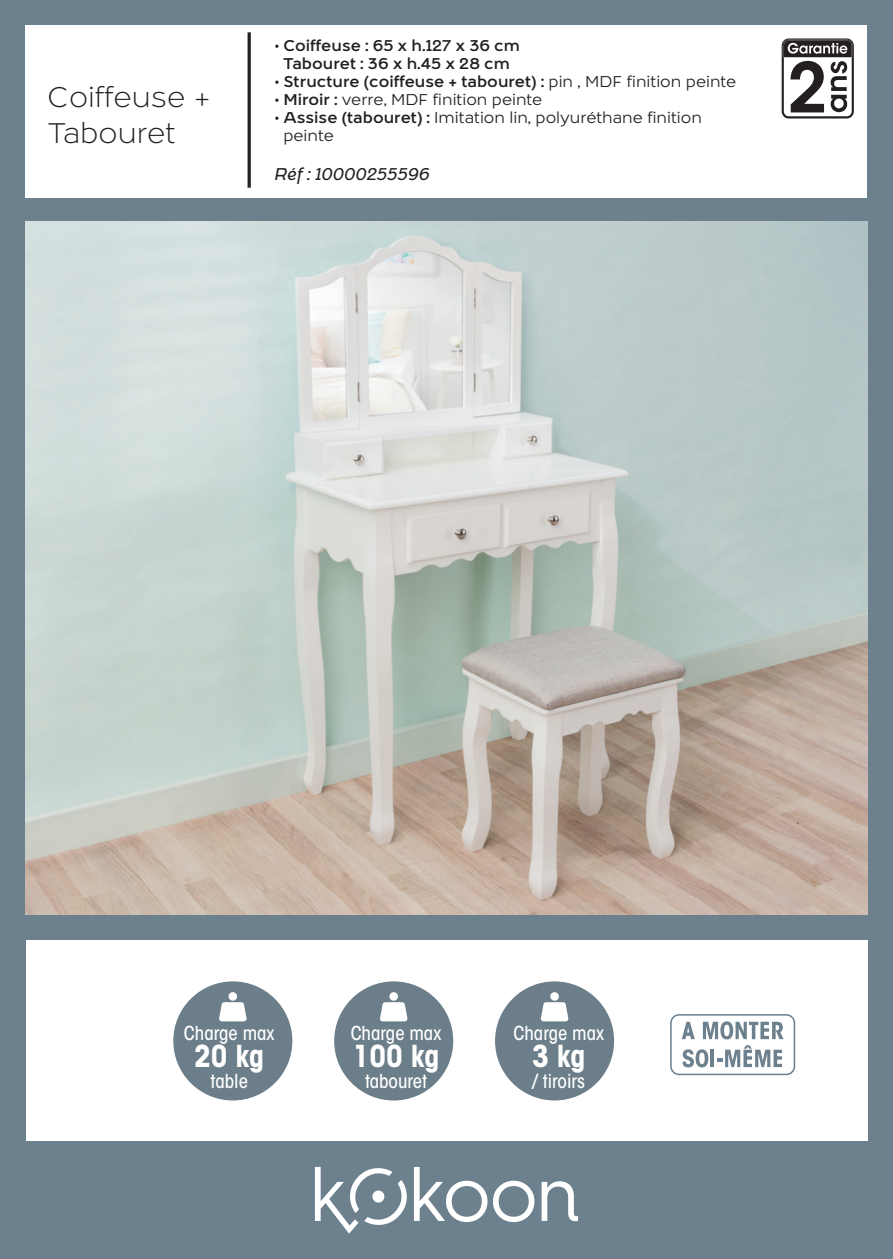
<style>
.page{position:relative;width:893px;height:1259px;background:#6c808e}
.page>*{position:absolute;margin:0;border:0;box-sizing:border-box;transform-origin:0 0}
.t1{font:30px/36px "Geo Deco";color:#231f20}
.t2{font:700 condensed 30px "ITC Avant Garde Std";color:#fff}
.t3{font:500 condensed 19.2px "ITC Avant Garde Std";color:#fff}
.t4{font:italic 500 18px "Geo Deco";color:#231f20}
.t5{font:600 16.5px/18px "Geo Deco";color:#231f20;text-align:center}
.t6{font:16.5px/18px "Geo Deco";color:#231f20}
.s1{font-weight:400}
.s2{font-weight:600}
</style>
<div class="page">
<div style="left:26px;top:26px;width:841px;height:172px;background:#fff"></div>
<div style="left:26px;top:941px;width:841px;height:200px;background:#fff"></div>
<svg style="left:782px;top:38px;width:72px;height:80px"></svg>
<svg style="left:414px;top:1167px;width:73px;height:55px"></svg>
<svg style="left:493px;top:1180px;width:41px;height:42px"></svg>
<svg style="left:542px;top:1181px;width:36px;height:40px"></svg>
<svg style="left:315px;top:1167px;width:92px;height:66px"></svg>
<svg style="left:670px;top:1014px;width:125px;height:61px"></svg>
<hr style="left:248px;top:32px;width:3px;height:156px;background:#231f20">
<div style="left:495px;top:981px;width:119px;height:119px;background:#6b7e8a;border-radius:50%"></div>
<svg style="left:541px;top:1002px;width:27px;height:19px"></svg>
<div style="left:550px;top:992px;width:9px;height:8px;background:#fff;border-radius:50%"></div>
<div style="left:334px;top:981px;width:119px;height:119px;background:#6b7e8a;border-radius:50%"></div>
<svg style="left:380px;top:1002px;width:27px;height:19px"></svg>
<div style="left:389px;top:992px;width:9px;height:8px;background:#fff;border-radius:50%"></div>
<div style="left:173px;top:981px;width:119px;height:119px;background:#6b7e8a;border-radius:50%"></div>
<svg style="left:219px;top:1002px;width:28px;height:19px"></svg>
<div style="left:229px;top:992px;width:8px;height:8px;background:#fff;border-radius:50%"></div>
<img style="left:26px;top:221px;width:841px;height:694px">
<h1 class="t1" style="left:48px;top:78px;width:164px">Coiffeuse +<br>Tabouret</h1>
<p class="t5" style="left:275px;top:37px;width:247px"><span class="s1">•</span> Coiffeuse : 65 x h.127 x 36 cm<br>Tabouret : 36 x h.45 x 28 cm</p>
<p class="t5" style="left:275px;top:73px;width:463px"><span class="s1">•</span> Structure (coiffeuse + tabouret) : <span class="s1">pin , MDF finition peinte</span></p>
<p class="t6" style="left:275px;top:91px;width:269px">• <span class="s2">Miroir :</span> verre, MDF finition peinte</p>
<p class="t6" style="left:283px;top:109px;width:420px;text-indent:-8px">• <span class="s2">Assise (tabouret) :</span> Imitation lin, polyuréthane finition peinte</p>
<p class="t4" style="left:275px;top:162px;width:157px">Réf : 10000255596</p>
<p class="t3" style="left:184px;top:1021px;width:92px">Charge max</p>
<h1 class="t2" style="left:194px;top:1037px;width:72px">20 kg</h1>
<p class="t3" style="left:211px;top:1069px;width:39px">table</p>
<p class="t3" style="left:351px;top:1021px;width:92px">Charge max</p>
<h1 class="t2" style="left:353px;top:1037px;width:88px">100 kg</h1>
<p class="t3" style="left:365px;top:1069px;width:64px">tabouret</p>
<p class="t3" style="left:513px;top:1021px;width:92px">Charge max</p>
<h1 class="t2" style="left:532px;top:1037px;width:55px">3 kg</h1>
<p class="t3" style="left:533px;top:1069px;width:54px">/ tiroirs</p>
</div>
